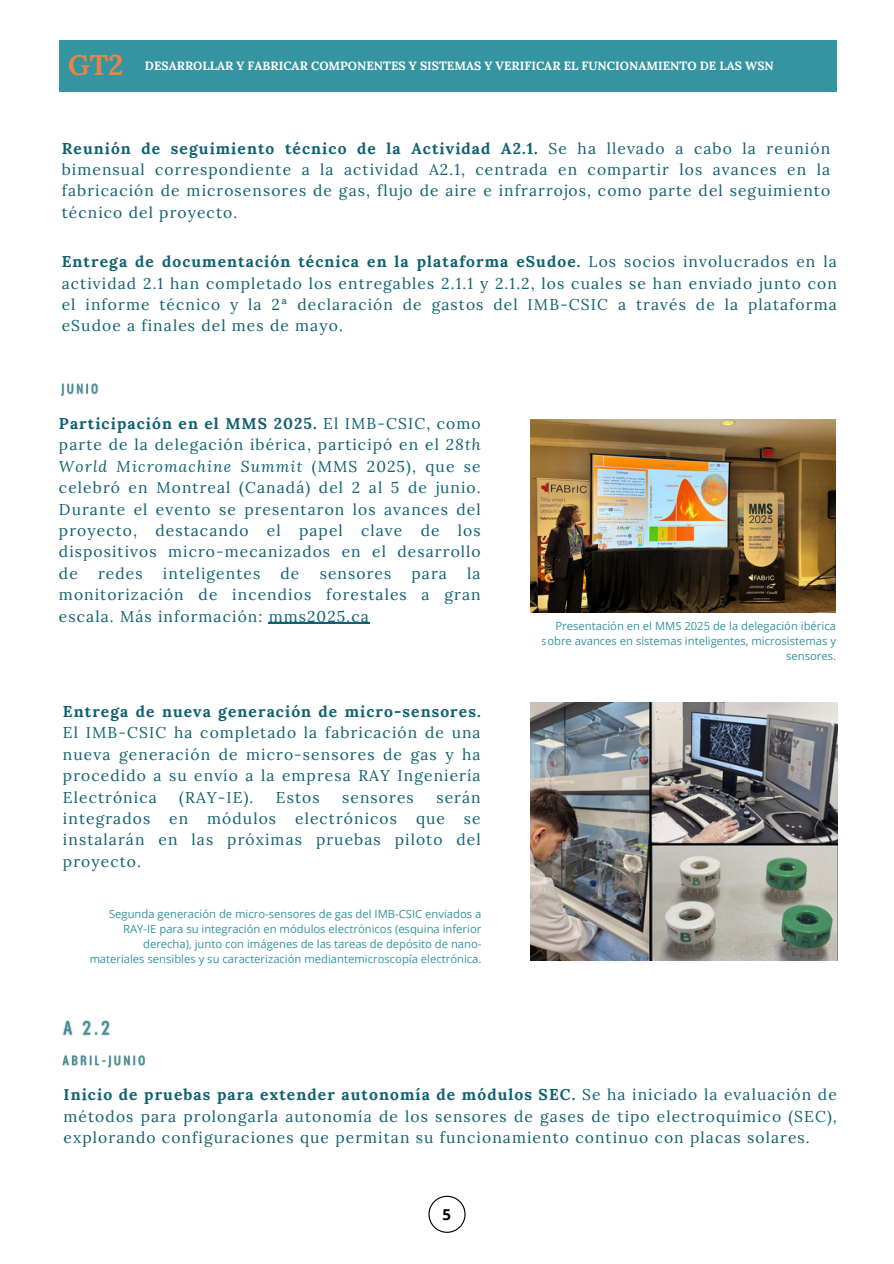
<style>
.page{position:relative;width:894px;height:1264px;background:#fff}
.page>*{position:absolute;margin:0;border:0;box-sizing:border-box;transform-origin:0 0}
.t1{font:700 28.5px "Lora";color:#e58548}
.t2{font:15.6px/21.5px "Lora";letter-spacing:.07em;color:#0e6171;text-align:justify}
.t3{font:700 15.6px "Lora";letter-spacing:.07em;color:#0e6171}
.t4{font:700 15px "Open Sans";color:#000}
.t5{font:700 12px "Lora";color:#fff}
.t6{font:11.25px/15px "Open Sans";color:#3494a0;text-align:right}
.s1{font-weight:700}
.s2{font-style:italic}
</style>
<div class="page">
<svg style="left:428px;top:1195px;width:37px;height:37px"></svg>
<div style="left:60px;top:41px;width:776px;height:50px;background:#3494a0"></div>
<img style="left:530px;top:419px;width:305px;height:194px">
<hr style="left:268px;top:622px;width:102px;height:1px;background:#0e6171">
<img style="left:61px;top:383px;width:37px;height:14px">
<img style="left:530px;top:703px;width:307px;height:257px">
<img style="left:63px;top:1020px;width:47px;height:16px">
<img style="left:62px;top:1055px;width:84px;height:13px">
<h1 class="t1" style="left:68px;top:47px;width:57px">GT2</h1>
<p class="t5" style="left:145px;top:58px;width:630px">DESARROLLAR Y FABRICAR COMPONENTES Y SISTEMAS Y VERIFICAR EL FUNCIONAMIENTO DE LAS WSN</p>
<p class="t2" style="left:62px;top:137px;width:769px"><span class="s1">Reunión de seguimiento técnico de la Actividad A2.1.</span> Se ha llevado a cabo la reunión bimensual correspondiente a la actividad A2.1, centrada en compartir los avances en la fabricación de microsensores de gas, flujo de aire e infrarrojos, como parte del seguimiento técnico del proyecto.</p>
<p class="t2" style="left:62px;top:251px;width:776px"><span class="s1">Entrega de documentación técnica en la plataforma eSudoe.</span> Los socios involucrados en la actividad 2.1 han completado los entregables 2.1.1 y 2.1.2, los cuales se han enviado junto con el informe técnico y la 2ª declaración de gastos del IMB-CSIC a través de la plataforma eSudoe a finales del mes de mayo.</p>
<p class="t2" style="left:59px;top:412px;width:423px"><span class="s1">Participación en el MMS 2025.</span> El IMB-CSIC, como parte de la delegación ibérica, participó en el <span class="s2">28th World Micromachine Summit</span> (MMS 2025), que se celebró en Montreal (Canadá) del 2 al 5 de junio.<br>Durante el evento se presentaron los avances del proyecto, destacando el papel clave de los dispositivos micro-mecanizados en el desarrollo de</p>
<p class="t2" style="left:59px;top:562px;width:423px;text-indent:408px">la monitorización de incendios forestales a gran escala. Más información: mms2025.ca</p>
<p class="t2" style="left:98px;top:562px;width:46px">redes</p>
<p class="t2" style="left:163px;top:562px;width:99px">inteligentes</p>
<p class="t2" style="left:280px;top:562px;width:20px">de</p>
<p class="t2" style="left:319px;top:562px;width:73px">sensores</p>
<p class="t2" style="left:411px;top:562px;width:37px">para</p>
<p class="t3" style="left:63px;top:701px;width:419px">Entrega de nueva generación de micro-sensores.</p>
<p class="t2" style="left:63px;top:722px;width:419px">El IMB-CSIC ha completado la fabricación de una nueva generación de micro-sensores de gas y ha procedido a su envío a la empresa RAY Ingeniería Electrónica</p>
<p class="t2" style="left:63px;top:786px;width:419px;text-indent:373px">serán integrados en módulos electrónicos que se instalarán en las próximas pruebas piloto del proyecto.</p>
<p class="t6" style="left:89px;top:906px;width:393px">Segunda generación de micro-sensores de gas del IMB-CSIC enviados a RAY-IE para su integración en módulos electrónicos (esquina inferior derecha), junto con imágenes de las tareas de depósito de nano&shy;materiales sensibles y su caracterización mediantemicroscopía electrónica.</p>
<p class="t2" style="left:179px;top:786px;width:76px">(RAY-IE).</p>
<p class="t2" style="left:276px;top:786px;width:45px">Estos</p>
<p class="t2" style="left:342px;top:786px;width:73px">sensores</p>
<p class="t6" style="left:542px;top:618px;width:296px">Presentación en el MMS 2025 de la delegación ibérica sobre avances en sistemas inteligentes, microsistemas y sensores.</p>
<p class="t2" style="left:64px;top:1083px;width:774px"><span class="s1">Inicio de pruebas para extender autonomía de módulos SEC.</span> Se ha iniciado la evaluación de métodos para prolongarla autonomía de los sensores de gases de tipo electroquímico (SEC), explorando configuraciones que permitan su funcionamiento continuo con placas solares.</p>
<p class="t4" style="left:442px;top:1203px;width:10px">5</p>
</div>
